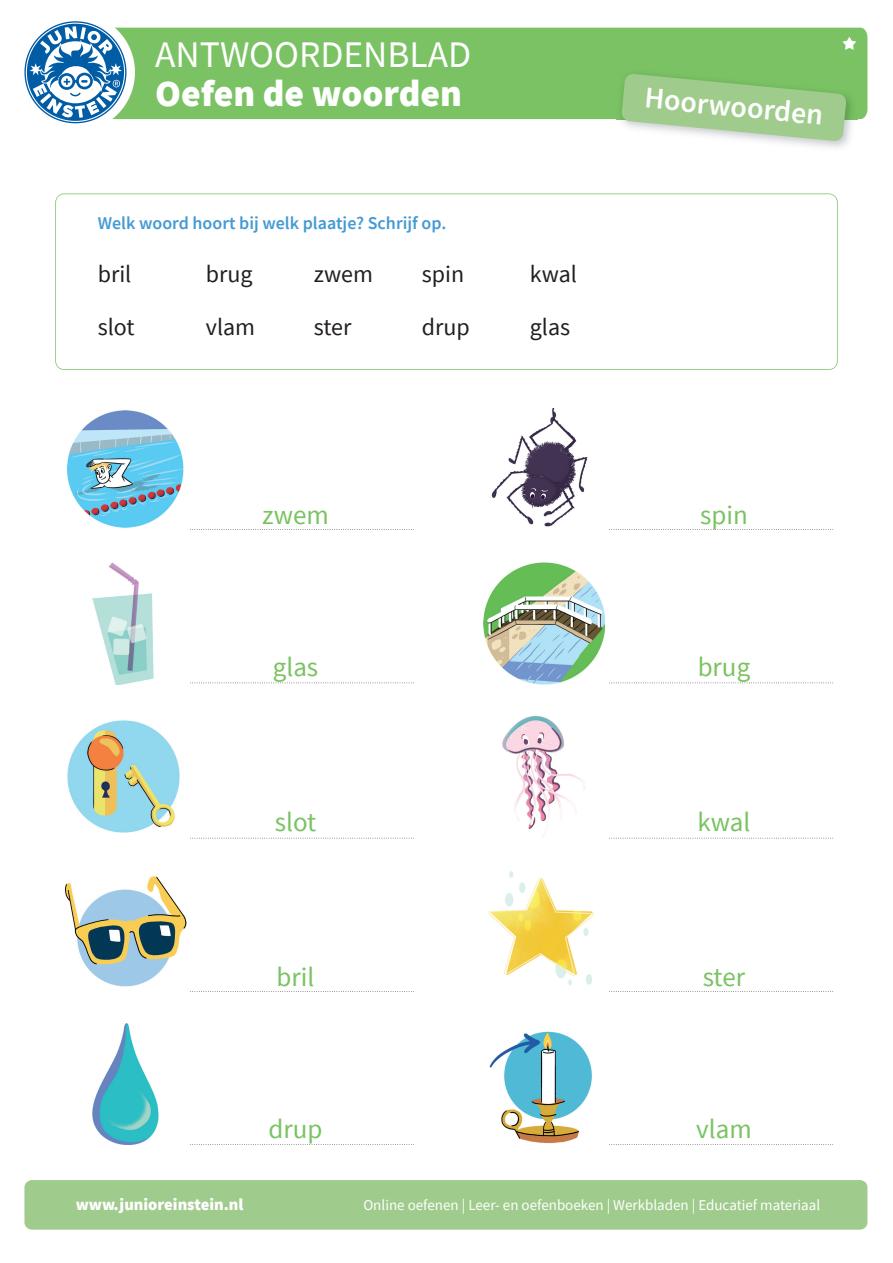
<style>
.page{position:relative;width:893px;height:1263px;background:#fff}
.page>*{position:absolute;margin:0;border:0;box-sizing:border-box;transform-origin:0 0}
.t1{font:900 37.5px "Source Sans Pro";color:#fff}
.t2{font:37.5px "Source Sans Pro";color:#fff}
.t3{font:600 30px "Source Sans Pro";color:#fff}
.t4{font:27px "Source Sans Pro";color:#7ac263}
.t5{font:24px "Source Sans Pro";color:#231f20}
.t6{font:600 18px "Source Sans Pro";color:#449ad4}
.t7{font:900 16.5px "Source Sans Pro";color:#fff}
.t8{font:15px "Source Sans Pro";color:#fff}
</style>
<div class="page">
<div style="left:24px;top:1180px;width:843px;height:50px;background:#9fcb8c;border-radius:8px"></div>
<div style="left:126px;top:28px;width:741px;height:91px;background:#7ac263"></div>
<div style="left:16px;top:13px;width:119px;height:119px;background:#fff;border-radius:50%"></div>
<svg style="left:24px;top:21px;width:102px;height:102px"></svg>
<img style="left:617px;top:69px;width:240px;height:79px">
<svg style="left:621px;top:74px;width:225px;height:67px;background:#a4ce94"></svg>
<svg style="left:55px;top:193px;width:783px;height:177px"></svg>
<svg style="left:190px;top:529px;width:224px;height:1px"></svg>
<svg style="left:609px;top:529px;width:224px;height:1px"></svg>
<svg style="left:190px;top:838px;width:224px;height:1px"></svg>
<svg style="left:609px;top:838px;width:224px;height:1px"></svg>
<svg style="left:190px;top:682px;width:224px;height:1px"></svg>
<svg style="left:609px;top:682px;width:224px;height:1px"></svg>
<svg style="left:190px;top:991px;width:224px;height:1px"></svg>
<svg style="left:609px;top:991px;width:224px;height:1px"></svg>
<svg style="left:190px;top:1144px;width:224px;height:1px"></svg>
<svg style="left:609px;top:1144px;width:224px;height:1px"></svg>
<svg style="left:843px;top:37px;width:13px;height:13px"></svg>
<img style="left:67px;top:410px;width:117px;height:118px">
<img style="left:491px;top:408px;width:97px;height:119px">
<img style="left:502px;top:716px;width:84px;height:121px">
<img style="left:483px;top:562px;width:122px;height:122px">
<img style="left:65px;top:876px;width:121px;height:111px">
<img style="left:488px;top:871px;width:106px;height:115px">
<img style="left:92px;top:1023px;width:67px;height:122px">
<img style="left:489px;top:1031px;width:103px;height:113px">
<img style="left:92px;top:562px;width:62px;height:123px">
<img style="left:67px;top:720px;width:113px;height:113px">
<h1 class="t2" style="left:155px;top:30px;width:318px">ANTWOORDENBLAD</h1>
<h1 class="t1" style="left:155px;top:68px;width:308px">Oefen de woorden</h1>
<h2 class="t3" style="left:646px;top:79px;width:181px;rotate:5deg">Hoorwoorden</h2>
<p class="t6" style="left:98px;top:211px;width:350px">Welk woord hoort bij welk plaatje? Schrijf op.</p>
<h3 class="t5" style="left:98px;top:258px;width:35px">bril</h3>
<h3 class="t5" style="left:206px;top:258px;width:48px">brug</h3>
<h3 class="t5" style="left:314px;top:258px;width:61px">zwem</h3>
<h3 class="t5" style="left:422px;top:258px;width:44px">spin</h3>
<h3 class="t5" style="left:530px;top:258px;width:49px">kwal</h3>
<h3 class="t5" style="left:98px;top:312px;width:38px">slot</h3>
<h3 class="t5" style="left:206px;top:312px;width:51px">vlam</h3>
<h3 class="t5" style="left:314px;top:312px;width:39px">ster</h3>
<h3 class="t5" style="left:422px;top:312px;width:50px">drup</h3>
<h3 class="t5" style="left:530px;top:312px;width:42px">glas</h3>
<h3 class="t4" style="left:262px;top:498px;width:68px">zwem</h3>
<h3 class="t4" style="left:700px;top:498px;width:49px">spin</h3>
<h3 class="t4" style="left:273px;top:650px;width:47px">glas</h3>
<h3 class="t4" style="left:698px;top:650px;width:54px">brug</h3>
<h3 class="t4" style="left:275px;top:805px;width:43px">slot</h3>
<h3 class="t4" style="left:697px;top:805px;width:54px">kwal</h3>
<h3 class="t4" style="left:277px;top:959px;width:39px">bril</h3>
<h3 class="t4" style="left:703px;top:959px;width:44px">ster</h3>
<h3 class="t4" style="left:269px;top:1111px;width:56px">drup</h3>
<h3 class="t4" style="left:696px;top:1111px;width:57px">vlam</h3>
<p class="t7" style="left:76px;top:1193px;width:169px">www.junioreinstein.nl</p>
<p class="t8" style="left:363px;top:1196px;width:458px">Online oefenen | Leer- en oefenboeken | Werkbladen | Educatief materiaal</p>
</div>
